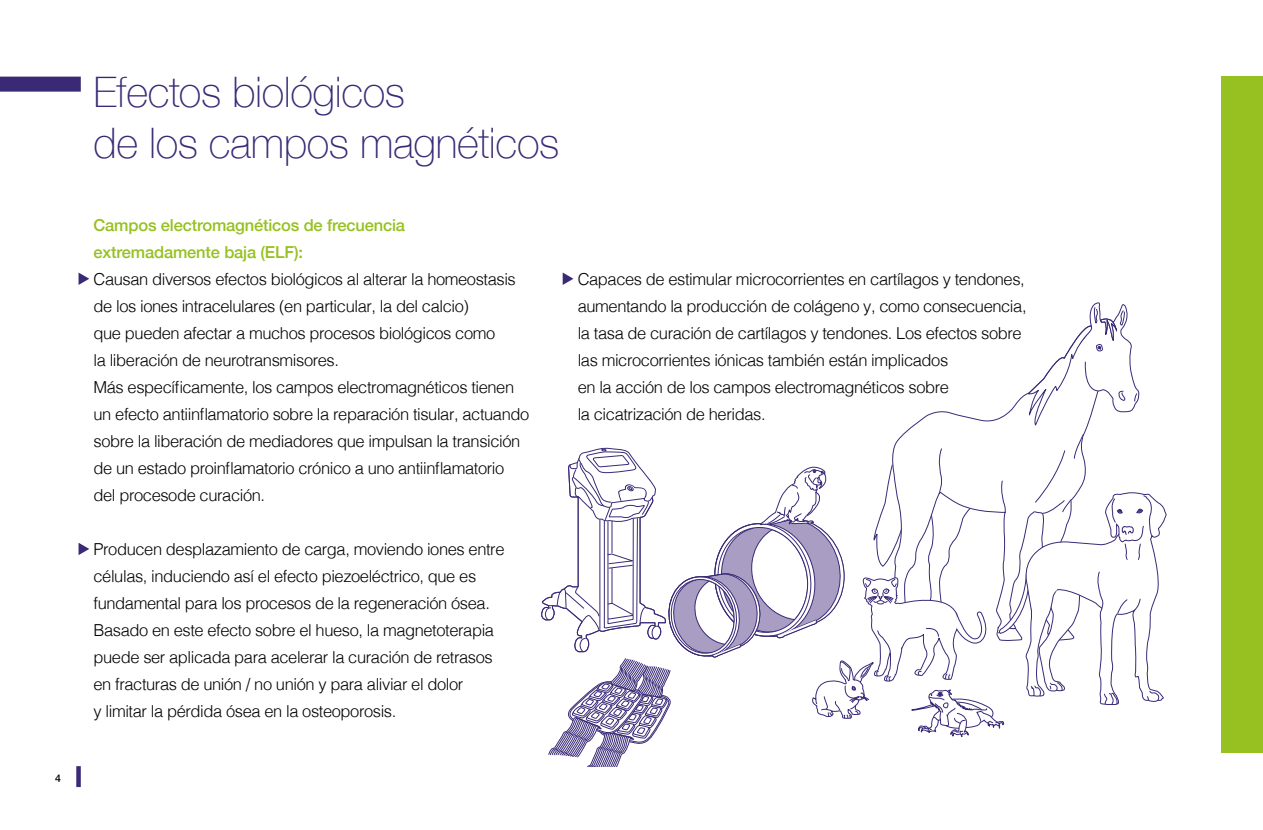
<style>
.page{position:relative;width:1263px;height:830px;background:#fff}
.page>*{position:absolute;margin:0;border:0;box-sizing:border-box;transform-origin:0 0}
.t1{font:100 42px/50.4px "Helvetica Neue";letter-spacing:-.01em;color:#3a2a76}
.t2{font:300 16.5px/27px "Helvetica";letter-spacing:-.025em;color:#000}
.t3{font:500 16.5px/27px "Helvetica Neue";letter-spacing:-.01em;color:#96c120}
.t4{font:500 10.5px "Helvetica Neue";color:#000}
</style>
<div class="page">
<div style="left:0;top:77px;width:81px;height:15px;background:#3a2a76"></div>
<div style="left:76px;top:765px;width:5px;height:21px;background:#3a2a76"></div>
<svg style="left:79px;top:273px;width:10px;height:12px"></svg>
<svg style="left:563px;top:272px;width:10px;height:13px"></svg>
<svg style="left:79px;top:543px;width:10px;height:12px"></svg>
<div style="left:1222px;top:77px;width:41px;height:676px;background:#96c120"></div>
<svg style="left:903px;top:302px;width:236px;height:132px"></svg>
<svg style="left:1134px;top:393px;width:3px;height:8px"></svg>
<svg style="left:1027px;top:307px;width:100px;height:119px"></svg>
<svg style="left:541px;top:434px;width:626px;height:331px"></svg>
<p class="t4" style="left:55px;top:769px;width:7px">4</p>
<h1 class="t1" style="left:94px;top:65px;width:467px">Efectos biológicos<br>de los campos magnéticos</h1>
<p class="t3" style="left:94px;top:210px;width:313px">Campos electromagnéticos de frecuencia extremadamente baja (ELF):</p>
<p class="t2" style="left:94px;top:264px;width:437px">Causan diversos efectos biológicos al alterar la homeostasis de los iones intracelulares (en particular, la del calcio)<br>que pueden afectar a muchos procesos biológicos como<br>la liberación de neurotransmisores.<br>Más específicamente, los campos electromagnéticos tienen un efecto antiinflamatorio sobre la reparación tisular, actuando sobre la liberación de mediadores que impulsan la transición de un estado proinflamatorio crónico a uno antiinflamatorio del procesode curación.</p>
<p class="t2" style="left:94px;top:534px;width:412px">Producen desplazamiento de carga, moviendo iones entre células, induciendo así el efecto piezoeléctrico, que es fundamental para los procesos de la regeneración ósea.<br>Basado en este efecto sobre el hueso, la magnetoterapia puede ser aplicada para acelerar la curación de retrasos en fracturas de unión / no unión y para aliviar el dolor<br>y limitar la pérdida ósea en la osteoporosis.</p>
<p class="t2" style="left:578px;top:264px;width:450px">Capaces de estimular microcorrientes en cartílagos y tendones, aumentando la producción de colágeno y, como consecuencia, la tasa de curación de cartílagos y tendones. Los efectos sobre las microcorrientes iónicas también están implicados<br>en la acción de los campos electromagnéticos sobre<br>la cicatrización de heridas.</p>
</div>
